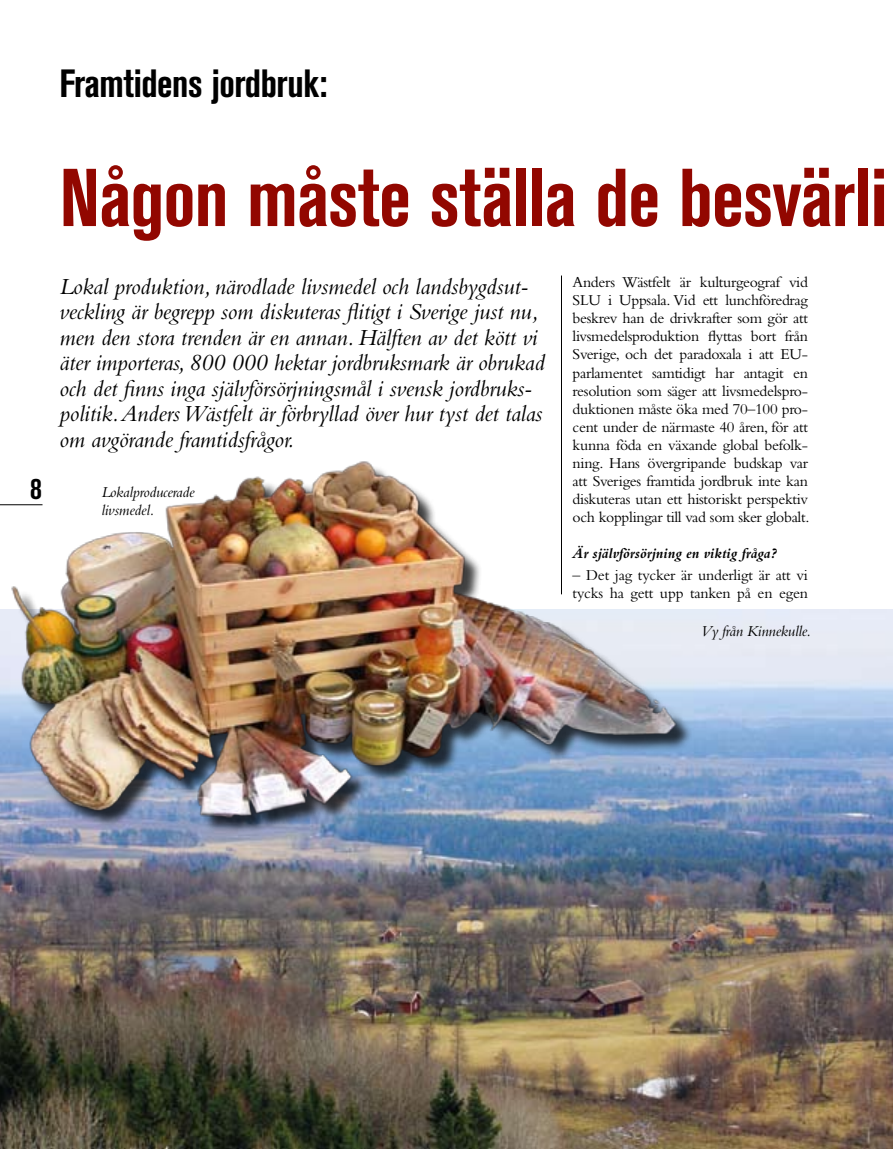
<style>
.page{position:relative;width:893px;height:1149px;background:#fff}
.page>*{position:absolute;margin:0;border:0;box-sizing:border-box;transform-origin:0 0}
.t1{font:700 condensed 81px "Akzidenz Grotesk BE";letter-spacing:-.01em;color:#920700}
.t2{font:700 condensed 39px "Akzidenz Grotesk BE";letter-spacing:-.01em;color:#000}
.t3{font:700 condensed 30px "Akzidenz Grotesk BE";color:#000}
.t4{font:italic 24px/25.5px "Bembo";letter-spacing:-.01em;color:#000}
.t5{font:15.75px/18px "Bembo";letter-spacing:-.01em;color:#000;text-align:justify}
.t6{font:italic 15.75px/18px "Bembo";letter-spacing:-.015em;color:#000}
.t7{font:15px "Bembo Bold Italic Os F";color:#000}
</style>
<div class="page">
<hr style="left:561px;top:275px;width:1px;height:319px;background:#000">
<img style="left:0;top:609px;width:893px;height:539px">
<img style="left:0;top:461px;width:686px;height:384px">
<h2 class="t2" style="left:60px;top:61px;width:269px">Framtidens jordbruk:</h2>
<h3 class="t3" style="left:30px;top:471px;width:13px">8</h3>
<h1 class="t1" style="left:60px;top:151px;width:829px">Någon måste ställa de besvärli</h1>
<p class="t5" style="left:573px;top:273px;width:238px">Anders Wästfelt är kulturgeograf vid SLU i Uppsala. Vid ett lunchföredrag beskrev han de drivkrafter som gör att livsmedelsproduktion flyttas bort från Sverige, och det paradoxala i att EU&shy;parlamentet samtidigt har antagit en resolution som säger att livsmedelspro&shy;duktionen måste öka med 70–100 pro&shy;cent under de närmaste 40 åren, för att kunna föda en växande global befolk&shy;ning. Hans övergripande budskap var att Sveriges framtida jordbruk inte kan diskuteras utan ett historiskt perspektiv och kopplingar till vad som sker globalt.</p>
<p class="t7" style="left:573px;top:544px;width:206px">Är självförsörjning en viktig fråga?</p>
<p class="t5" style="left:573px;top:565px;width:237px">– Det jag tycker är underligt är att vi tycks ha gett upp tanken på en egen</p>
<p class="t4" style="left:60px;top:273px;width:487px">Lokal produktion, närodlade livsmedel och landsbygdsut&shy;veckling är begrepp som diskuteras flitigt i Sverige just nu, men den stora trenden är en annan. Hälften av det kött vi äter importeras, 800 000 hektar jordbruksmark är obrukad och det finns inga självförsörjningsmål i svensk jordbruks&shy;politik. Anders Wästfelt är förbryllad över hur tyst det talas om avgörande framtidsfrågor.</p>
<p class="t6" style="left:101px;top:482px;width:95px">Lokalproducerade livsmedel.</p>
<p class="t6" style="left:701px;top:621px;width:112px">Vy från Kinnekulle.</p>
</div>
